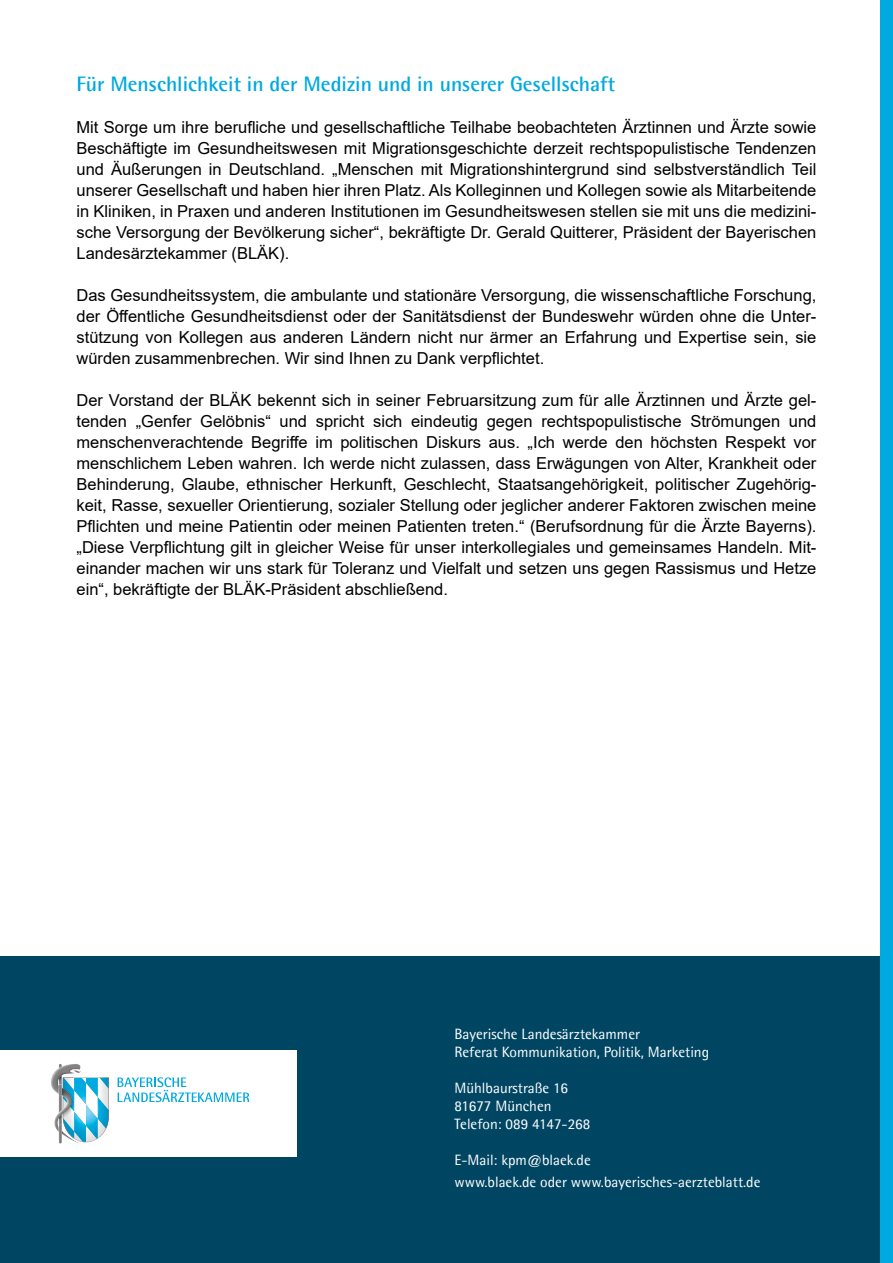
<style>
.page{position:relative;width:893px;height:1263px;background:#fff}
.page>*{position:absolute;margin:0;border:0;box-sizing:border-box;transform-origin:0 0}
.t1{font:700 21px "Agfa Rotis Semisans";color:#00a9e0}
.t2{font:16.5px/21px "Arial";color:#000;text-align:justify}
.t3{font:15px/18px "Agfa Rotis Semisans";color:#fff}
</style>
<div class="page">
<div style="left:1px;top:957px;width:892px;height:306px;background:#004663"></div>
<div style="left:880px;top:0;width:13px;height:1263px;background:#00a9e0"></div>
<div style="left:0;top:1050px;width:296px;height:107px;background:#fff"></div>
<svg style="left:118px;top:1077px;width:131px;height:25px"></svg>
<img style="left:54px;top:1094px;width:5px;height:38px">
<img style="left:51px;top:1064px;width:30px;height:30px">
<svg style="left:59px;top:1070px;width:50px;height:72px"></svg>
<p class="t1" style="left:77px;top:71px;width:540px">Für Menschlichkeit in der Medizin und in unserer Gesellschaft</p>
<p class="t2" style="left:77px;top:117px;width:741px">Mit Sorge um ihre berufliche und gesellschaftliche Teilhabe beobachteten Ärztinnen und Ärzte sowie Beschäftigte im Gesundheitswesen mit Migrationsgeschichte derzeit rechtspopulistische Tendenzen und Äußerungen in Deutschland. „Menschen mit Migrationshintergrund sind selbstverständlich Teil unserer Gesellschaft und haben hier ihren Platz. Als Kolleginnen und Kollegen sowie als Mitarbeitende in Kliniken, in Praxen und anderen Institutionen im Gesundheitswesen stellen sie mit uns die medizini&shy;sche Versorgung der Bevölkerung sicher“, bekräftigte Dr. Gerald Quitterer, Präsident der Bayerischen Landesärztekammer (BLÄK).</p>
<p class="t2" style="left:77px;top:285px;width:741px">Das Gesundheitssystem, die ambulante und stationäre Versorgung, die wissenschaftliche Forschung, der Öffentliche Gesundheitsdienst oder der Sanitätsdienst der Bundeswehr würden ohne die Unter&shy;stützung von Kollegen aus anderen Ländern nicht nur ärmer an Erfahrung und Expertise sein, sie würden zusammenbrechen. Wir sind Ihnen zu Dank verpflichtet.</p>
<p class="t2" style="left:77px;top:390px;width:741px">Der Vorstand der BLÄK bekennt sich in seiner Februarsitzung zum für alle Ärztinnen und Ärzte gel&shy;tenden „Genfer Gelöbnis“ und spricht sich eindeutig gegen rechtspopulistische Strömungen und menschenverachtende Begriffe im politischen Diskurs aus. „Ich werde den höchsten Respekt vor menschlichem Leben wahren. Ich werde nicht zulassen, dass Erwägungen von Alter, Krankheit oder Behinderung, Glaube, ethnischer Herkunft, Geschlecht, Staatsangehörigkeit, politischer Zugehörig&shy;keit, Rasse, sexueller Orientierung, sozialer Stellung oder jeglicher anderer Faktoren zwischen meine Pflichten und meine Patientin oder meinen Patienten treten.“ (Berufsordnung für die Ärzte Bayerns). „Diese Verpflichtung gilt in gleicher Weise für unser interkollegiales und gemeinsames Handeln. Mit&shy;einander machen wir uns stark für Toleranz und Vielfalt und setzen uns gegen Rassismus und Hetze ein“, bekräftigte der BLÄK-Präsident abschließend.</p>
<p class="t3" style="left:454px;top:1025px;width:256px">Bayerische Landesärztekammer<br>Referat Kommunikation, Politik, Marketing</p>
<p class="t3" style="left:454px;top:1079px;width:137px">Mühlbaurstraße 16<br>81677 München<br>Telefon: 089 4147-268</p>
<p class="t3" style="left:454px;top:1149px;width:308px;line-height:21.6px">E-Mail: kpm@blaek.de<br>www.blaek.de oder www.bayerisches-aerzteblatt.de</p>
</div>
